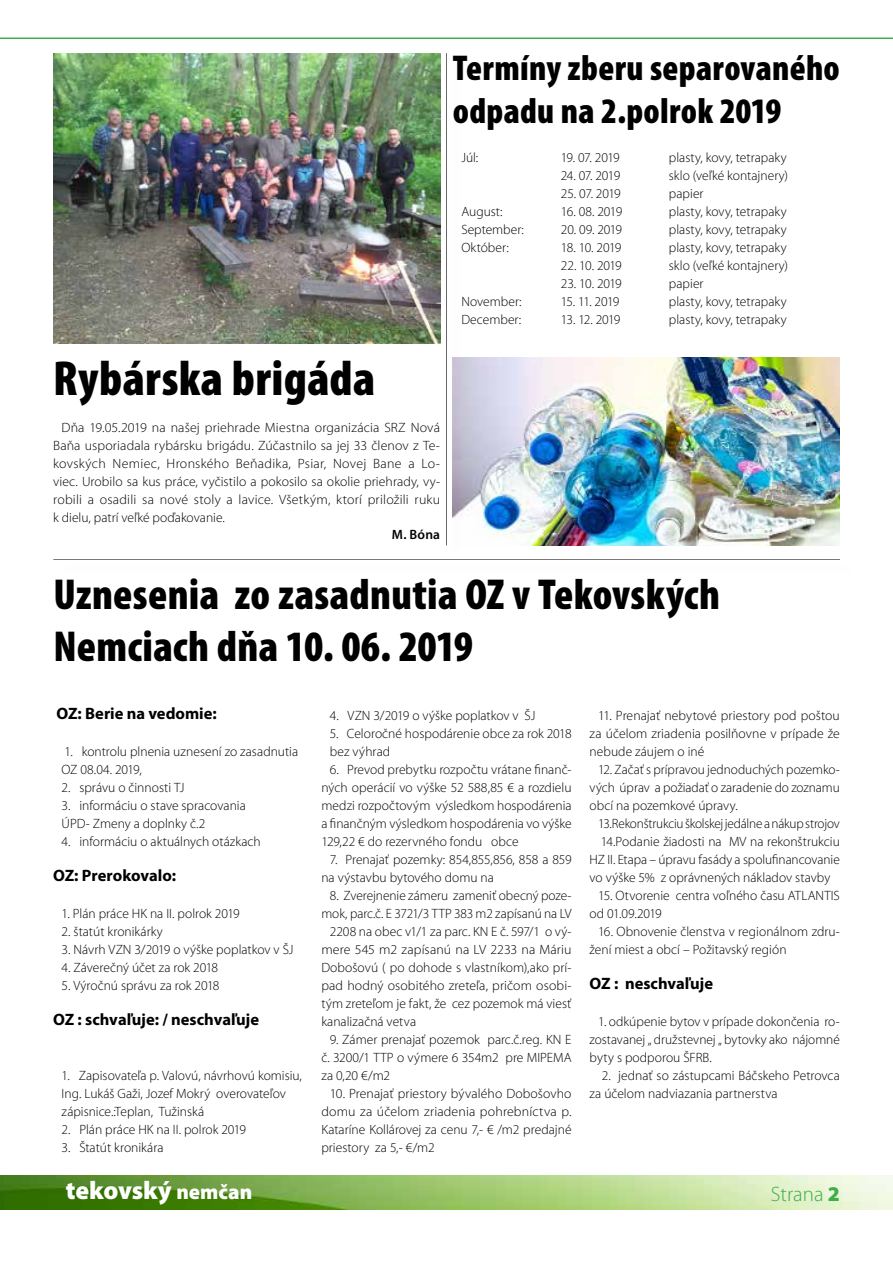
<style>
.page{position:relative;width:893px;height:1263px;background:#fff}
.page>*{position:absolute;margin:0;border:0;box-sizing:border-box;transform-origin:0 0}
.t1{font:900 condensed 49.5px "Mini Pro";letter-spacing:.01em;color:#000}
.t2{font:900 condensed 43.5px/52.2px "Mini Pro";letter-spacing:.005em;color:#000}
.t3{font:900 condensed 36px/43.2px "Mini Pro";letter-spacing:.01em;color:#000}
.t4{font:900 25.5px "Mini Pro";letter-spacing:-.005em;color:#fff}
.t5{font:300 21px "Mini Pro";color:#41ad49}
.t6{font:700 16.5px "Mini Pro";color:#000}
.t7{font:300 13.5px/18px "Mini Pro";color:#000}
.t8{font:600 13.5px "Mini Pro";color:#000}
.s1{font-size:21px}
.s2{font-weight:900}
</style>
<div class="page">
<img style="left:0;top:1176px;width:893px;height:34px">
<hr style="left:0;top:38px;width:893px;height:1px;background:#41ad49">
<img style="left:53px;top:53px;width:387px;height:290px">
<img style="left:465px;top:357px;width:375px;height:188px">
<div style="left:449px;top:58px;width:16px;height:504px;background:#000;opacity:.42"></div>
<hr style="left:446px;top:53px;width:1px;height:492px;background:#000">
<div style="left:58px;top:561px;width:798px;height:17px;background:#fefefe"></div>
<hr style="left:53px;top:559px;width:787px;height:1px;background:#000">
<h3 class="t3" style="left:453px;top:47px;width:388px">Termíny zberu separovaného odpadu na 2.polrok 2019</h3>
<h1 class="t1" style="left:53px;top:351px;width:324px">Rybárska brigáda</h1>
<p class="t7" style="left:53px;top:419px;width:388px;text-align:justify;text-indent:9px">Dňa 19.05.2019 na našej priehrade Miestna organizácia SRZ Nová Baňa usporiadala rybársku brigádu. Zúčastnilo sa jej 33 členov z Te&shy;kovských Nemiec, Hronského Beňadika, Psiar, Novej Bane a Lo&shy;viec. Urobilo sa kus práce, vyčistilo a pokosilo sa okolie priehrady, vy&shy;robili a osadili sa nové stoly a lavice. Všetkým, ktorí priložili ruku k dielu, patrí veľké poďakovanie.</p>
<p class="t8" style="left:392px;top:526px;width:50px">M. Bóna</p>
<p class="t7" style="left:461px;top:149px;width:18px">Júl:</p>
<p class="t7" style="left:561px;top:149px;width:60px">19. 07. 2019</p>
<p class="t7" style="left:669px;top:149px;width:119px">plasty, kovy, tetrapaky</p>
<p class="t7" style="left:561px;top:167px;width:61px">24. 07. 2019</p>
<p class="t7" style="left:669px;top:167px;width:121px">sklo (veľké kontajnery)</p>
<p class="t7" style="left:561px;top:185px;width:61px">25. 07. 2019</p>
<p class="t7" style="left:669px;top:185px;width:36px">papier</p>
<p class="t7" style="left:461px;top:203px;width:43px">August:</p>
<p class="t7" style="left:561px;top:203px;width:63px">16. 08. 2019</p>
<p class="t7" style="left:669px;top:203px;width:119px">plasty, kovy, tetrapaky</p>
<p class="t7" style="left:461px;top:221px;width:64px">September:</p>
<p class="t7" style="left:561px;top:221px;width:63px">20. 09. 2019</p>
<p class="t7" style="left:669px;top:221px;width:119px">plasty, kovy, tetrapaky</p>
<p class="t7" style="left:461px;top:239px;width:49px">Október:</p>
<p class="t7" style="left:561px;top:239px;width:62px">18. 10. 2019</p>
<p class="t7" style="left:669px;top:239px;width:119px">plasty, kovy, tetrapaky</p>
<p class="t7" style="left:561px;top:257px;width:62px">22. 10. 2019</p>
<p class="t7" style="left:669px;top:257px;width:121px">sklo (veľké kontajnery)</p>
<p class="t7" style="left:561px;top:275px;width:62px">23. 10. 2019</p>
<p class="t7" style="left:669px;top:275px;width:36px">papier</p>
<p class="t7" style="left:461px;top:293px;width:62px">November:</p>
<p class="t7" style="left:561px;top:293px;width:60px">15. 11. 2019</p>
<p class="t7" style="left:669px;top:293px;width:119px">plasty, kovy, tetrapaky</p>
<p class="t7" style="left:461px;top:311px;width:61px">December:</p>
<p class="t7" style="left:561px;top:311px;width:61px">13. 12. 2019</p>
<p class="t7" style="left:669px;top:311px;width:119px">plasty, kovy, tetrapaky</p>
<h2 class="t2" style="left:53px;top:569px;width:668px">Uznesenia zo zasadnutia OZ v Tekovských<br>Nemciach dňa 10. 06. 2019</h2>
<p class="t6" style="left:56px;top:704px;width:162px">OZ: Berie na vedomie:</p>
<p class="t7" style="left:62px;top:743px;width:238px">1. kontrolu plnenia uznesení zo zasadnutia<br>OZ 08.04. 2019,</p>
<p class="t7" style="left:62px;top:779px;width:124px">2. správu o činnosti TJ</p>
<p class="t7" style="left:62px;top:797px;width:186px">3. informáciu o stave spracovania<br>ÚPD- Zmeny a doplnky č.2</p>
<p class="t7" style="left:62px;top:833px;width:201px">4. informáciu o aktuálnych otázkach</p>
<p class="t6" style="left:53px;top:866px;width:124px">OZ: Prerokovalo:</p>
<p class="t7" style="left:62px;top:905px;width:180px">1. Plán práce HK na II. polrok 2019</p>
<p class="t7" style="left:62px;top:923px;width:103px">2. štatút kronikárky</p>
<p class="t7" style="left:62px;top:941px;width:233px">3. Návrh VZN 3/2019 o výške poplatkov v ŠJ</p>
<p class="t7" style="left:62px;top:959px;width:158px">4. Záverečný účet za rok 2018</p>
<p class="t7" style="left:62px;top:977px;width:159px">5. Výročnú správu za rok 2018</p>
<p class="t6" style="left:53px;top:1010px;width:208px">OZ : schvaľuje: / neschvaľuje</p>
<p class="t7" style="left:62px;top:1067px;width:242px">1. Zapisovateľa p. Valovú, návrhovú komisiu,<br>Ing. Lukáš Gaži, Jozef Mokrý overovateľov zápisnice.:Teplan, Tužinská</p>
<p class="t7" style="left:62px;top:1121px;width:186px">2. Plán práce HK na II. polrok 2019</p>
<p class="t7" style="left:62px;top:1139px;width:103px">3. Štatút kronikára</p>
<p class="t7" style="left:330px;top:707px;width:207px">4. VZN 3/2019 o výške poplatkov v ŠJ</p>
<p class="t7" style="left:330px;top:725px;width:243px">5. Celoročné hospodárenie obce za rok 2018 bez výhrad</p>
<p class="t7" style="left:321px;top:761px;width:252px;text-align:justify;text-indent:9px">6. Prevod prebytku rozpočtu vrátane finanč&shy;ných operácií vo výške 52 588,85 € a rozdielu medzi rozpočtovým výsledkom hospodárenia a finančným výsledkom hospodárenia vo výške 129,22 € do rezervného fondu obce</p>
<p class="t7" style="left:321px;top:851px;width:252px;text-indent:9px">7. Prenajať pozemky: 854,855,856, 858 a 859 na výstavbu bytového domu na</p>
<p class="t7" style="left:330px;top:887px;width:243px">8. Zverejnenie zámeru zameniť obecný poze-</p>
<p class="t7" style="left:321px;top:905px;width:252px">mok, parc.č. E 3721/3 TTP 383 m2 zapísanú na LV</p>
<p class="t7" style="left:330px;top:923px;width:243px">2208 na obec v1/1 za parc. KN E č. 597/1 o vý-</p>
<p class="t7" style="left:321px;top:941px;width:252px">mere 545 m2 zapísanú na LV 2233 na Máriu</p>
<p class="t7" style="left:321px;top:959px;width:252px">Dobošovú ( po dohode s vlastníkom),ako prí-</p>
<p class="t7" style="left:321px;top:977px;width:252px">pad hodný osobitého zreteľa, pričom osobi-</p>
<p class="t7" style="left:321px;top:995px;width:252px">tým zreteľom je fakt, že cez pozemok má viesť</p>
<p class="t7" style="left:321px;top:1013px;width:96px">kanalizačná vetva</p>
<p class="t7" style="left:321px;top:1031px;width:252px;text-align:justify;text-indent:9px">9. Zámer prenajať pozemok parc.č.reg. KN E č. 3200/1 TTP o výmere 6 354m2 pre MIPEMA za 0,20 €/m2</p>
<p class="t7" style="left:321px;top:1085px;width:252px;text-align:justify;text-indent:9px">10. Prenajať priestory bývalého Dobošovho domu za účelom zriadenia pohrebníctva p.<br>Kataríne Kollárovej za cenu 7,- € /m2 predajné priestory za 5,- €/m2</p>
<p class="t7" style="left:590px;top:707px;width:252px;text-align:justify;text-indent:9px">11. Prenajať nebytové priestory pod poštou za účelom zriadenia posilňovne v prípade že nebude záujem o iné</p>
<p class="t7" style="left:590px;top:761px;width:252px;text-align:justify;text-indent:9px">12. Začať s prípravou jednoduchých pozemko&shy;vých úprav a požiadať o zaradenie do zoznamu obcí na pozemkové úpravy.</p>
<p class="t7" style="left:598px;top:815px;width:243px">13.Rekonštrukciuškolskej jedálnea nákupstrojov</p>
<p class="t7" style="left:601px;top:833px;width:241px">14.Podanie žiadosti na MV na rekonštrukciu</p>
<p class="t7" style="left:590px;top:851px;width:252px">HZ II. Etapa – úpravu fasády a spolufinancovanie</p>
<p class="t7" style="left:590px;top:869px;width:242px">vo výške 5% z oprávnených nákladov stavby</p>
<p class="t7" style="left:590px;top:887px;width:252px;text-indent:9px">15. Otvorenie centra voľného času ATLANTIS od 01.09.2019</p>
<p class="t7" style="left:590px;top:923px;width:252px;text-indent:9px">16. Obnovenie členstva v regionálnom zdru&shy;žení miest a obcí – Požitavský región</p>
<p class="t6" style="left:590px;top:974px;width:125px">OZ : neschvaľuje</p>
<p class="t7" style="left:590px;top:1013px;width:252px;text-align:justify;text-indent:9px">1. odkúpenie bytov v prípade dokončenia ro&shy;zostavanej „ družstevnej „ bytovky ako nájomné byty s podporou ŠFRB.</p>
<p class="t7" style="left:590px;top:1067px;width:252px;text-indent:12px">2. jednať so zástupcami Báčskeho Petrovca za účelom nadviazania partnerstva</p>
<h3 class="t4" style="left:66px;top:1176px;width:188px">tekovský <span class="s1">nemčan</span></h3>
<h3 class="t5" style="left:771px;top:1182px;width:70px">Strana <span class="s2">2</span></h3>
</div>
